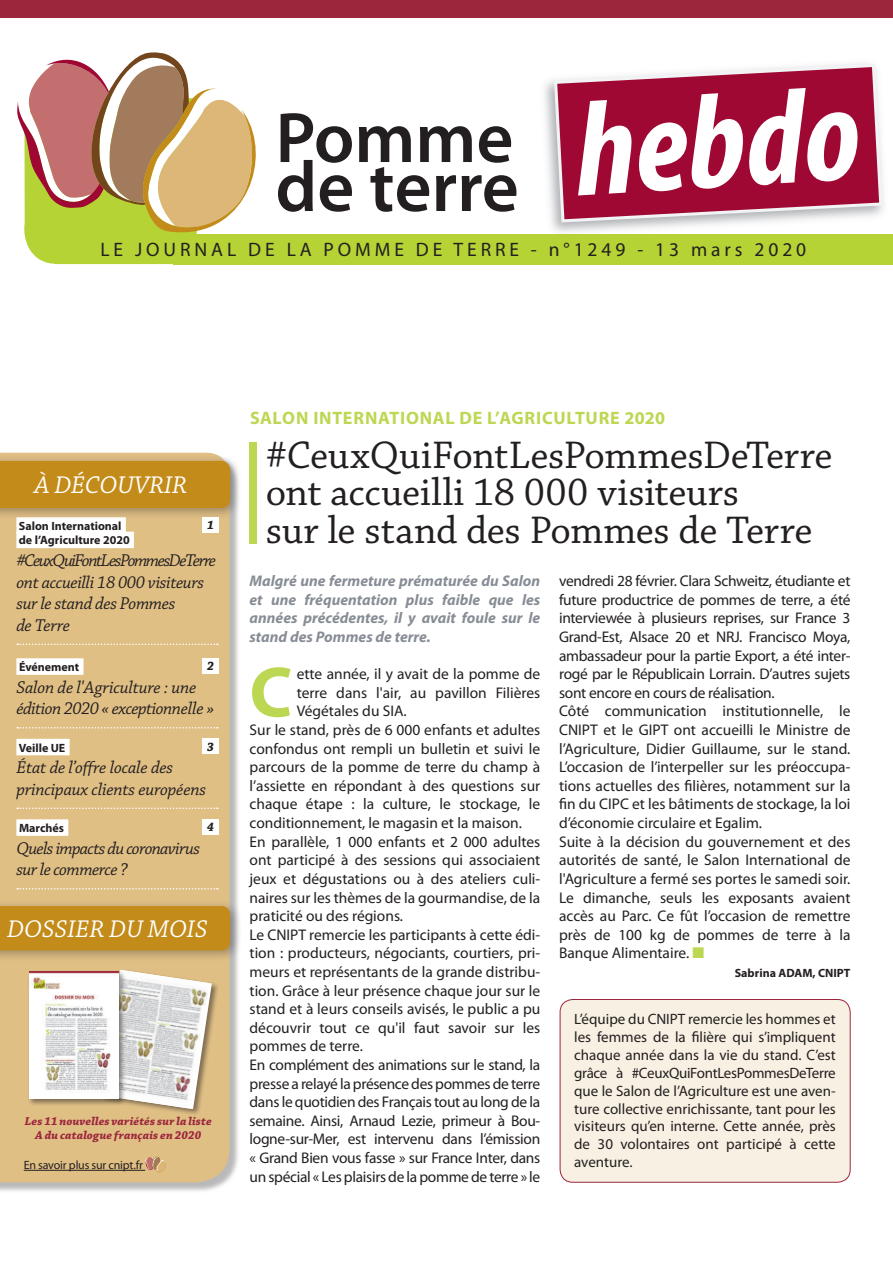
<style>
.page{position:relative;width:893px;height:1263px;background:#fff}
.page>*{position:absolute;margin:0;border:0;box-sizing:border-box;transform-origin:0 0}
.t1{font:italic 700 condensed 135.3px "Myriad Pro";color:#fff}
.t2{font:700 72px "Myriad Pro";color:#bcd752}
.t3{font:600 71.85px "Myriad Pro";color:#231f20}
.t4{font:40.5px/37.5px "Chaparral Pro";letter-spacing:-.005em;color:#231f20}
.t5{font:italic 25.5px "Chaparral Pro";letter-spacing:.085em;color:#fff}
.t6{font:19.5px "Myriad Pro";letter-spacing:.2em;color:#231f20}
.t7{font:italic 18px/21.6px "Chaparral Pro";letter-spacing:-.03em;color:#231f20}
.t8{font:italic 18px/21.6px "Chaparral Pro";letter-spacing:-.06em;color:#231f20}
.t9{font:italic 18px/21.6px "Chaparral Pro";letter-spacing:-.005em;color:#231f20}
.t10{font:700 18px "Myriad Pro";letter-spacing:.04em;color:#bcd752}
.t11{font:15.45px/18.6px "Myriad Pro";color:#231f20}
.t12{font:15.45px "Myriad Pro";letter-spacing:-.02em;color:#231f20}
.t13{font:italic 700 15.45px/18.6px "Myriad Pro";color:#878d95;text-align:justify}
.t14{font:15px/18px "Myriad Pro";color:#231f20;text-align:justify}
.t15{font:italic 700 12.75px "Chaparral Pro";color:#231f20}
.t16{font:700 12px/14.4px "Myriad Pro";color:#231f20}
.t17{font:italic 700 12px/14.4px "Chaparral Pro";letter-spacing:.01em;color:#9c273d;text-align:center}
.t18{font:12px "Myriad Pro";letter-spacing:-.015em;color:#231f20}
.s1{color:#bcd752}
</style>
<div class="page">
<svg style="left:17px;top:52px;width:239px;height:212px"></svg>
<div style="left:173px;top:234px;width:720px;height:30px;background:#b5d334"></div>
<svg style="left:554px;top:64px;width:328px;height:158px;background:#ab2f52"></svg>
<div style="left:0;top:0;width:893px;height:18px;background:#9c273d"></div>
<div style="left:0;top:454px;width:240px;height:739px;background:#231f20;opacity:.31"></div>
<div style="left:0;top:453px;width:230px;height:729px;background:#e0bf85"></div>
<div style="left:16px;top:517px;width:110px;height:17px;background:#fff"></div>
<div style="left:16px;top:532px;width:118px;height:16px;background:#fff"></div>
<svg style="left:17px;top:643px;width:201px;height:2px"></svg>
<div style="left:16px;top:658px;width:68px;height:17px;background:#fff"></div>
<svg style="left:17px;top:727px;width:201px;height:1px"></svg>
<div style="left:16px;top:739px;width:54px;height:16px;background:#fff"></div>
<svg style="left:17px;top:807px;width:201px;height:2px"></svg>
<div style="left:16px;top:819px;width:52px;height:17px;background:#fff"></div>
<svg style="left:17px;top:888px;width:201px;height:1px"></svg>
<div style="left:0;top:455px;width:243px;height:65px;background:#231f20;opacity:.35"></div>
<div style="left:0;top:461px;width:230px;height:47px;background:#c38c1a"></div>
<div style="left:0;top:900px;width:242px;height:63px;background:#231f20;opacity:.35"></div>
<div style="left:0;top:906px;width:230px;height:44px;background:#c38c1a"></div>
<div style="left:202px;top:658px;width:17px;height:15px;background:#fff"></div>
<div style="left:202px;top:517px;width:17px;height:15px;background:#fff"></div>
<div style="left:202px;top:738px;width:17px;height:15px;background:#fff"></div>
<div style="left:202px;top:819px;width:17px;height:15px;background:#fff"></div>
<div style="left:249px;top:442px;width:8px;height:102px;background:#bcd752"></div>
<hr style="left:24px;top:1170px;width:121px;height:1px;background:#231f20">
<svg style="left:145px;top:1156px;width:22px;height:16px"></svg>
<div style="left:101px;top:969px;width:118px;height:148px;background:#231f20;opacity:.5"></div>
<svg style="left:209px;top:970px;width:3px;height:139px"></svg>
<img style="left:102px;top:970px;width:107px;height:139px">
<div style="left:28px;top:970px;width:98px;height:136px;background:#231f20;opacity:.5"></div>
<img style="left:29px;top:971px;width:90px;height:127px">
<div style="left:560px;top:999px;width:290px;height:183px;background:#f8f1e3;border-radius:13px"></div>
<div style="left:560px;top:999px;width:291px;height:183px;border:1px solid #9c273d;border-radius:13px"></div>
<h3 class="t3" style="left:275px;top:92px;width:240px">Pomme</h3>
<h3 class="t3" style="left:275px;top:141px;width:245px">de terre</h3>
<h1 class="t1" style="left:571px;top:65px;width:286px;rotate:-3deg">hebdo</h1>
<p class="t6" style="left:101px;top:237px;width:707px">LE JOURNAL DE LA POMME DE TERRE - n°1249 - 13 mars 2020</p>
<h3 class="t5" style="left:34px;top:471px;width:152px">À découvrir</h3>
<p class="t15" style="left:207px;top:518px;width:9px">1</p>
<p class="t16" style="left:19px;top:518px;width:112px">Salon International de l’Agriculture 2020</p>
<p class="t8" style="left:16px;top:550px;width:201px">#CeuxQuiFontLesPommesDeTerre ont accueilli 18 000 visiteurs sur le stand des Pommes<br>de Terre</p>
<p class="t16" style="left:19px;top:659px;width:62px">Événement</p>
<p class="t7" style="left:16px;top:677px;width:200px">Salon de l'Agriculture : une édition 2020 « exceptionnelle »</p>
<p class="t16" style="left:19px;top:740px;width:48px">Veille UE</p>
<p class="t9" style="left:16px;top:757px;width:191px">État de l’offre locale des principaux clients européens</p>
<p class="t16" style="left:19px;top:820px;width:46px">Marchés</p>
<p class="t7" style="left:16px;top:838px;width:185px">Quels impacts du coronavirus sur le commerce ?</p>
<p class="t15" style="left:207px;top:659px;width:9px">2</p>
<p class="t15" style="left:207px;top:739px;width:9px">3</p>
<p class="t15" style="left:207px;top:820px;width:9px">4</p>
<h3 class="t5" style="left:7px;top:915px;width:199px">dossier du mois</h3>
<p class="t17" style="left:25px;top:1114px;width:188px">Les 11 nouvelles variétés sur la liste<br>A du catalogue français en 2020</p>
<p class="t18" style="left:24px;top:1158px;width:121px">En savoir plus sur cnipt.fr</p>
<p class="t10" style="left:250px;top:407px;width:417px">Salon International de l’Agricu lture 2020</p>
<h3 class="t4" style="left:266px;top:438px;width:568px">#CeuxQuiFontLesPommesDeTerre ont accueilli 18 000 visiteurs<br>sur le stand des Pommes de Terre</h3>
<p class="t13" style="left:250px;top:571px;width:292px">Malgré une fermeture prématurée du Salon et une fréquentation plus faible que les années précédentes, il y avait foule sur le stand des Pommes de terre.</p>
<h2 class="t2" style="left:250px;top:645px;width:44px">C</h2>
<p class="t11" style="left:297px;top:664px;width:245px">ette année, il y avait de la pomme de</p>
<p class="t11" style="left:559px;top:571px;width:293px">vendredi 28 février. Clara Schweitz, étudiante et future productrice de pommes de terre, a été interviewée à plusieurs reprises, sur France 3<br>Grand-Est, Alsace 20 et NRJ. Francisco Moya, ambassadeur pour la partie Export, a été inter&shy;rogé par le Républicain Lorrain. D’autres sujets sont encore en cours de réalisation.<br>Côté communication institutionnelle, le CNIPT et le GIPT ont accueilli le Ministre de l’Agriculture, Didier Guillaume, sur le stand.<br>L’occasion de l’interpeller sur les préoccupa&shy;tions actuelles des filières, notamment sur la fin du CIPC et les bâtiments de stockage, la loi d’économie circulaire et Egalim.<br>Suite à la décision du gouvernement et des autorités de santé, le Salon International de l'Agriculture a fermé ses portes le samedi soir.<br>Le dimanche, seuls les exposants avaient accès au Parc. Ce fût l’occasion de remettre près de 100 kg de pommes de terre à la Banque Alimentaire. <span class="s1">■</span></p>
<p class="t16" style="left:735px;top:965px;width:117px">Sabrina ADAM, CNIPT</p>
<p class="t14" style="left:574px;top:1009px;width:263px">L’équipe du CNIPT remercie les hommes et les femmes de la filière qui s’impliquent chaque année dans la vie du stand. C’est grâce à #CeuxQuiFontLesPommesDeTerre que le Salon de l’Agriculture est une aven&shy;ture collective enrichissante, tant pour les visiteurs qu’en interne. Cette année, près de 30 volontaires ont participé à cette aventure.</p>
<p class="t11" style="left:297px;top:683px;width:245px">terre dans l'air, au pavillon Filières</p>
<p class="t11" style="left:297px;top:702px;width:112px">Végétales du SIA.</p>
<p class="t11" style="left:250px;top:720px;width:292px">Sur le stand, près de 6 000 enfants et adultes</p>
<p class="t11" style="left:250px;top:739px;width:292px">confondus ont rempli un bulletin et suivi le</p>
<p class="t11" style="left:250px;top:757px;width:292px">parcours de la pomme de terre du champ à</p>
<p class="t11" style="left:250px;top:776px;width:292px">l’assiette en répondant à des questions sur</p>
<p class="t11" style="left:250px;top:795px;width:292px">chaque étape : la culture, le stockage, le</p>
<p class="t11" style="left:250px;top:813px;width:274px">conditionnement, le magasin et la maison.</p>
<p class="t11" style="left:250px;top:832px;width:292px">En parallèle, 1 000 enfants et 2 000 adultes</p>
<p class="t11" style="left:250px;top:850px;width:292px">ont participé à des sessions qui associaient</p>
<p class="t11" style="left:250px;top:869px;width:292px">jeux et dégustations ou à des ateliers culi-</p>
<p class="t11" style="left:250px;top:888px;width:292px">naires sur les thèmes de la gourmandise, de la</p>
<p class="t11" style="left:250px;top:906px;width:155px">praticité ou des régions.</p>
<p class="t11" style="left:250px;top:925px;width:292px">Le CNIPT remercie les participants à cette édi-</p>
<p class="t11" style="left:250px;top:943px;width:292px">tion : producteurs, négociants, courtiers, pri-</p>
<p class="t11" style="left:250px;top:962px;width:292px">meurs et représentants de la grande distribu-</p>
<p class="t11" style="left:250px;top:981px;width:292px">tion. Grâce à leur présence chaque jour sur le</p>
<p class="t11" style="left:250px;top:999px;width:292px">stand et à leurs conseils avisés, le public a pu</p>
<p class="t11" style="left:250px;top:1018px;width:292px">découvrir tout ce qu'il faut savoir sur les</p>
<p class="t11" style="left:250px;top:1036px;width:115px">pommes de terre.</p>
<p class="t12" style="left:250px;top:1055px;width:292px">En complément des animations sur le stand, la</p>
<p class="t12" style="left:250px;top:1074px;width:292px">presse a relayé la présence des pommes de terre</p>
<p class="t12" style="left:250px;top:1092px;width:292px">dans le quotidien des Français tout au long de la</p>
<p class="t12" style="left:250px;top:1111px;width:292px">semaine. Ainsi, Arnaud Lezie, primeur à Bou-</p>
<p class="t12" style="left:250px;top:1130px;width:292px">logne-sur-Mer, est intervenu dans l’émission</p>
<p class="t12" style="left:250px;top:1148px;width:292px">« Grand Bien vous fasse » sur France Inter, dans</p>
<p class="t12" style="left:250px;top:1167px;width:292px">un spécial « Les plaisirs de la pomme de terre » le</p>
</div>
